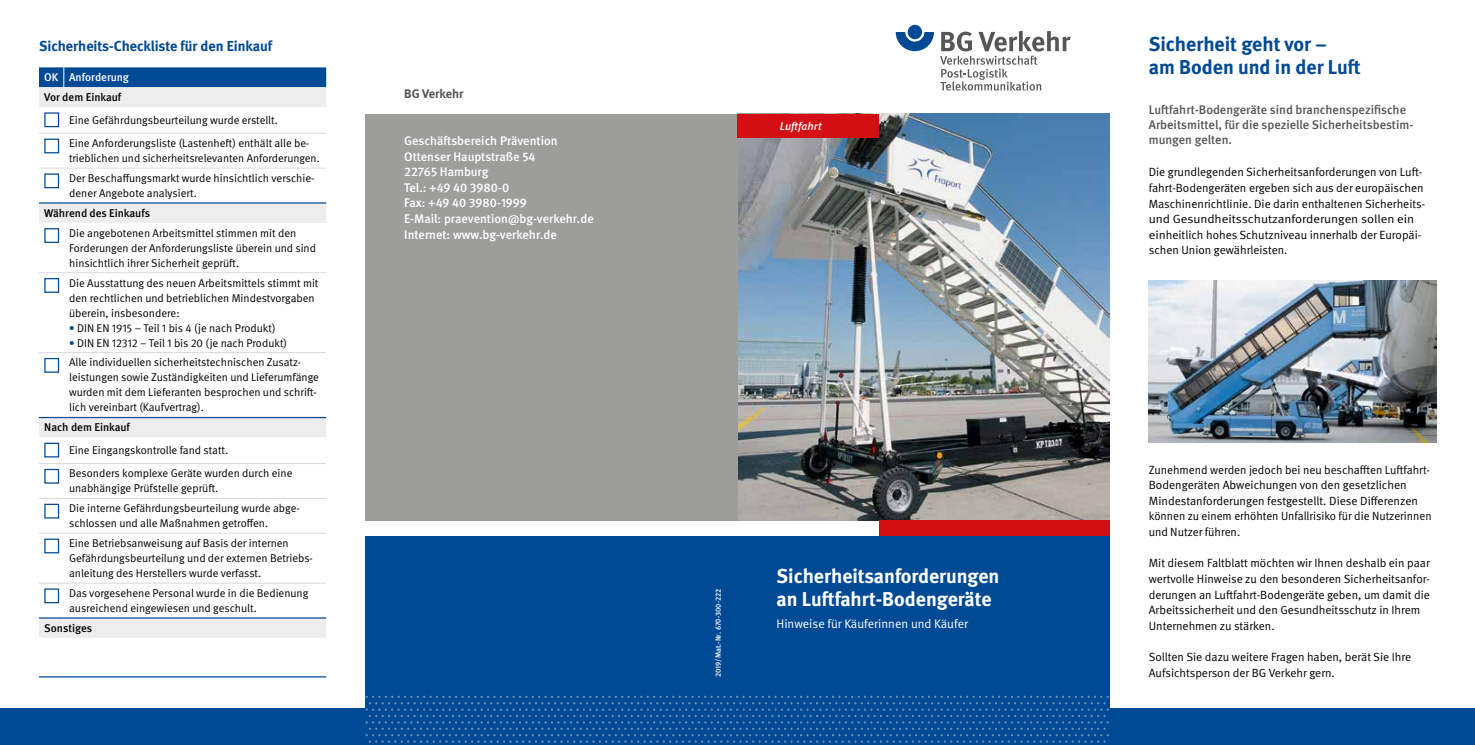
<style>
.page{position:relative;width:1475px;height:745px;background:#fff}
.page>*{position:absolute;margin:0;border:0;box-sizing:border-box;transform-origin:0 0}
.t1{font:700 20px/22.5px "DGUV Meta";color:#fff}
.t2{font:700 20px/22.5px "DGUV Meta";color:#004994}
.t3{font:700 14.38px "DGUV Meta";color:#004994}
.t4{font:500 12.5px/15.5px "DGUV Meta";color:#fff}
.t5{font:500 12.5px/15px "DGUV Meta";color:#575656}
.t6{font:12.5px "DGUV Meta";color:#fff}
.t7{font:700 12.5px "DGUV Meta";color:#575656}
.t8{font:11.88px/15.6px "DGUV Meta";color:#000}
.t9{font:11.25px/15px "DGUV Meta";color:#000}
.t10{font:500 11.25px "DGUV Meta";color:#000}
.t11{font:500 11.25px "DGUV Meta";color:#fff}
.t12{font:italic 500 11.25px "DGUV Meta";letter-spacing:.005em;color:#fff}
.t13{font:500 7.5px "DGUV Meta";color:#fff}
.s1{font-weight:500;color:#004994}
</style>
<div class="page">
<img style="left:737px;top:114px;width:372px;height:406px">
<div style="left:737px;top:535px;width:372px;height:209px;background:#004994"></div>
<div style="left:365px;top:114px;width:372px;height:406px;background:#9d9d9c"></div>
<div style="left:365px;top:535px;width:372px;height:209px;background:#004994"></div>
<div style="left:0;top:707px;width:1474px;height:37px;background:#004994"></div>
<svg style="left:895px;top:32px;width:38px;height:19px"></svg>
<div style="left:907px;top:25px;width:14px;height:14px;background:#004994;border-radius:50%"></div>
<svg style="left:940px;top:31px;width:130px;height:60px"></svg>
<svg style="left:39px;top:87px;width:287px;height:550px"></svg>
<div style="left:39px;top:67px;width:287px;height:20px;background:#004994"></div>
<svg style="left:39px;top:133px;width:25px;height:1px"></svg>
<hr style="left:64px;top:133px;width:262px;height:1px;background:#dadada">
<svg style="left:39px;top:168px;width:25px;height:1px"></svg>
<hr style="left:64px;top:168px;width:262px;height:1px;background:#dadada">
<svg style="left:39px;top:272px;width:25px;height:1px"></svg>
<hr style="left:64px;top:272px;width:262px;height:1px;background:#dadada">
<svg style="left:39px;top:352px;width:25px;height:1px"></svg>
<hr style="left:64px;top:352px;width:262px;height:1px;background:#dadada">
<svg style="left:39px;top:463px;width:25px;height:1px"></svg>
<hr style="left:64px;top:463px;width:262px;height:1px;background:#dadada">
<svg style="left:39px;top:497px;width:25px;height:1px"></svg>
<hr style="left:64px;top:497px;width:262px;height:1px;background:#dadada">
<svg style="left:39px;top:532px;width:25px;height:1px"></svg>
<hr style="left:64px;top:532px;width:262px;height:1px;background:#dadada">
<svg style="left:39px;top:582px;width:25px;height:1px"></svg>
<hr style="left:64px;top:582px;width:262px;height:1px;background:#dadada">
<svg style="left:39px;top:202px;width:25px;height:1px"></svg>
<hr style="left:64px;top:202px;width:262px;height:1px;background:#004994">
<hr style="left:39px;top:416px;width:25px;height:2px;background:#004994">
<hr style="left:64px;top:416px;width:262px;height:2px;background:#004994">
<svg style="left:39px;top:617px;width:25px;height:1px"></svg>
<hr style="left:64px;top:617px;width:262px;height:1px;background:#004994">
<hr style="left:39px;top:675px;width:25px;height:2px;background:#004994">
<hr style="left:64px;top:675px;width:262px;height:2px;background:#004994">
<div style="left:44px;top:112px;width:15px;height:15px;background:#fff;border:1px solid #004994"></div>
<div style="left:44px;top:138px;width:15px;height:15px;background:#fff;border:1px solid #004994"></div>
<div style="left:44px;top:173px;width:15px;height:15px;background:#fff;border:1px solid #004994"></div>
<div style="left:44px;top:228px;width:15px;height:15px;background:#fff;border:1px solid #004994"></div>
<div style="left:44px;top:278px;width:15px;height:15px;background:#fff;border:1px solid #004994"></div>
<div style="left:44px;top:358px;width:15px;height:14px;background:#fff;border:1px solid #004994"></div>
<div style="left:44px;top:442px;width:15px;height:15px;background:#fff;border:1px solid #004994"></div>
<div style="left:44px;top:468px;width:15px;height:15px;background:#fff;border:1px solid #004994"></div>
<div style="left:44px;top:503px;width:15px;height:15px;background:#fff;border:1px solid #004994"></div>
<div style="left:44px;top:538px;width:15px;height:15px;background:#fff;border:1px solid #004994"></div>
<div style="left:44px;top:588px;width:15px;height:15px;background:#fff;border:1px solid #004994"></div>
<img style="left:1148px;top:280px;width:287px;height:162px">
<div style="left:879px;top:520px;width:230px;height:15px;background:#d40f14"></div>
<div style="left:737px;top:114px;width:142px;height:23px;background:#d40f14"></div>
<svg style="left:365px;top:695px;width:743px;height:47px"></svg>
<p class="t3" style="left:39px;top:38px;width:235px">Sicherheits-Checkliste für den Einkauf</p>
<p class="t11" style="left:44px;top:71px;width:86px">OK Anforderung</p>
<p class="t10" style="left:44px;top:91px;width:79px">Vor dem Einkauf</p>
<p class="t9" style="left:69px;top:109px;width:242px;line-height:23px">Eine Gefährdungsbeurteilung wurde erstellt.<br>Eine Anforderungsliste (Lastenheft) enthält alle be-</p>
<p class="t9" style="left:69px;top:148px;width:252px;line-height:19.9px">trieblichen und sicherheitsrelevanten Anforderungen.<br>Der Beschaffungsmarkt wurde hinsichtlich verschie-</p>
<p class="t9" style="left:69px;top:186px;width:129px">dener Angebote analysiert.</p>
<p class="t10" style="left:44px;top:206px;width:107px">Während des Einkaufs</p>
<p class="t9" style="left:69px;top:225px;width:248px">Die angebotenen Arbeitsmittel stimmen mit den<br>Forderungen der Anforderungsliste überein und sind hinsichtlich ihrer Sicherheit geprüft.</p>
<p class="t9" style="left:69px;top:275px;width:251px">Die Ausstattung des neuen Arbeitsmittels stimmt mit den rechtlichen und betrieblichen Mindestvorgaben überein, insbesondere:</p>
<p class="t9" style="left:69px;top:320px;width:208px"><span class="s1">•</span> DIN EN 1915 – Teil 1 bis 4 (je nach Produkt)</p>
<p class="t9" style="left:69px;top:333px;width:233px;line-height:19.9px"><span class="s1">•</span> DIN EN 12312 – Teil 1 bis 20 (je nach Produkt)<br>Alle individuellen sicherheitstechnischen Zusatz-</p>
<p class="t9" style="left:69px;top:370px;width:251px">leistungen sowie Zuständigkeiten und Lieferumfänge wurden mit dem Lieferanten besprochen und schrift&shy;lich vereinbart (Kaufvertrag).</p>
<p class="t10" style="left:44px;top:420px;width:87px">Nach dem Einkauf</p>
<p class="t9" style="left:69px;top:439px;width:225px;line-height:23px">Eine Eingangskontrolle fand statt.<br>Besonders komplexe Geräte wurden durch eine</p>
<p class="t9" style="left:69px;top:478px;width:232px;line-height:19.9px">unabhängige Prüfstelle geprüft.<br>Die interne Gefährdungsbeurteilung wurde abge-</p>
<p class="t9" style="left:69px;top:513px;width:221px;line-height:19.9px">schlossen und alle Maßnahmen getroffen.<br>Eine Betriebsanweisung auf Basis der internen</p>
<p class="t9" style="left:69px;top:550px;width:245px">Gefährdungsbeurteilung und der externen Betriebs&shy;anleitung des Herstellers wurde verfasst.</p>
<p class="t9" style="left:69px;top:585px;width:241px">Das vorgesehene Personal wurde in die Bedienung ausreichend eingewiesen und geschult.</p>
<p class="t10" style="left:44px;top:621px;width:49px">Sonstiges</p>
<p class="t7" style="left:404px;top:86px;width:61px">BG Verkehr</p>
<p class="t4" style="left:404px;top:133px;width:155px">Geschäftsbereich Prävention<br>Ottenser Hauptstraße 54<br>22765 Hamburg<br>Tel.: +49 40 3980-0<br>Fax: +49 40 3980-1999</p>
<p class="t4" style="left:404px;top:211px;width:191px">E-Mail: praevention@bg-verkehr.de<br>Internet: www.bg-verkehr.de</p>
<p class="t12" style="left:779px;top:119px;width:43px">Luftfahrt</p>
<p class="t13" style="left:713px;top:676px;width:90px;rotate:-90deg">2019/Mat.-Nr. 670-300-222</p>
<h1 class="t1" style="left:776px;top:565px;width:224px">Sicherheitsanforderungen an Luftfahrt-Bodengeräte</h1>
<p class="t6" style="left:776px;top:616px;width:193px">Hinweise für Käuferinnen und Käufer</p>
<h1 class="t2" style="left:1148px;top:33px;width:213px">Sicherheit geht vor –<br>am Boden und in der Luft</h1>
<p class="t5" style="left:1148px;top:102px;width:265px">Luftfahrt-Bodengeräte sind branchenspezifische<br>Arbeitsmittel, für die spezielle Sicherheitsbestim&shy;mungen gelten.</p>
<p class="t8" style="left:1148px;top:164px;width:277px">Die grundlegenden Sicherheitsanforderungen von Luft&shy;fahrt-Bodengeräten ergeben sich aus der europäischen Maschinenrichtlinie. Die darin enthaltenen Sicherheits&shy;und Gesundheitsschutzanforderungen sollen ein einheitlich hohes Schutzniveau innerhalb der Europäi&shy;schen Union gewährleisten.</p>
<p class="t8" style="left:1148px;top:461px;width:284px">Zunehmend werden jedoch bei neu beschafften Luftfahrt-- Bodengeräten Abweichungen von den gesetzlichen Mindestanforderungen festgestellt. Diese Differenzen können zu einem erhöhten Unfallrisiko für die Nutzerinnen und Nutzer führen.</p>
<p class="t8" style="left:1148px;top:555px;width:282px">Mit diesem Faltblatt möchten wir Ihnen deshalb ein paar wertvolle Hinweise zu den besonderen Sicherheitsanfor&shy;derungen an Luftfahrt-Bodengeräte geben, um damit die Arbeitssicherheit und den Gesundheitsschutz in Ihrem Unternehmen zu stärken.</p>
<p class="t8" style="left:1148px;top:649px;width:264px">Sollten Sie dazu weitere Fragen haben, berät Sie Ihre<br>Aufsichtsperson der BG Verkehr gern.</p>
</div>
